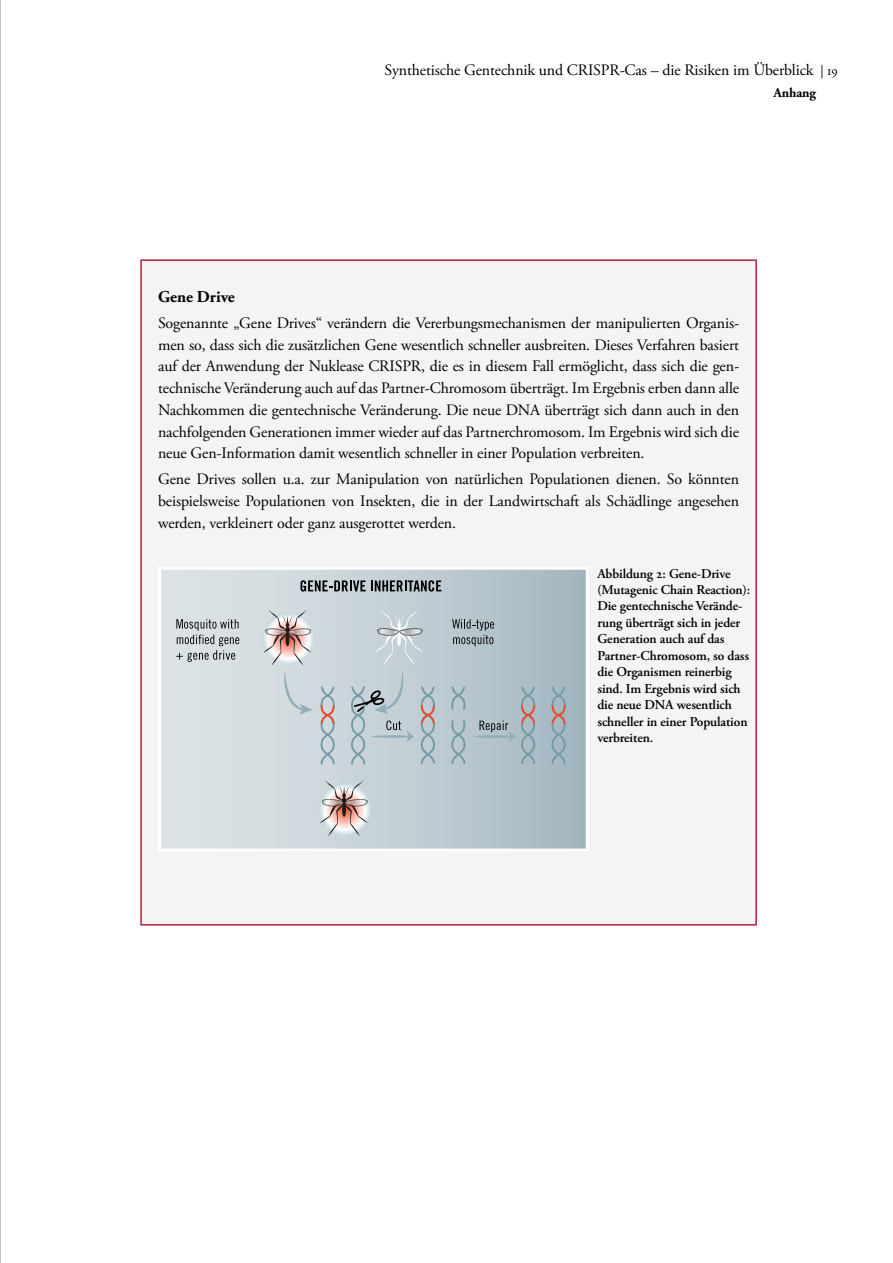
<style>
.page{position:relative;width:893px;height:1263px;background:#fff}
.page>*{position:absolute;margin:0;border:0;box-sizing:border-box;transform-origin:0 0}
.t1{font:700 16.5px "Adobe Garamond Pro";color:#000}
.t2{font:15.9px/21.8px "Adobe Garamond Pro";letter-spacing:-.01em;color:#000;text-align:justify}
.t3{font:600 13.5px/16.5px "Adobe Garamond Pro";letter-spacing:-.01em;color:#000}
.t4{font:700 13.5px "Adobe Garamond Pro";letter-spacing:-.01em;color:#000}
.s1{font-size:13.5px}
</style>
<div class="page">
<hr style="left:0;top:0;width:1px;height:1263px;background:#878787">
<div style="left:141px;top:260px;width:615px;height:665px;background:#f4f4f4"></div>
<hr style="left:140px;top:259px;width:617px;height:2px;background:#b71e3f">
<hr style="left:140px;top:261px;width:2px;height:663px;background:#b71e3f">
<hr style="left:755px;top:261px;width:2px;height:663px;background:#b71e3f">
<hr style="left:140px;top:924px;width:617px;height:1px;background:#b71e3f">
<div style="left:160px;top:568px;width:427px;height:282px;background:linear-gradient(to right,#e3e8ea,#a6b8c2)"></div>
<svg style="left:375px;top:609px;width:47px;height:56px;background:#c5d0d5"></svg>
<svg style="left:450px;top:718px;width:16px;height:48px"></svg>
<svg style="left:450px;top:685px;width:16px;height:27px"></svg>
<svg style="left:420px;top:685px;width:16px;height:81px"></svg>
<svg style="left:550px;top:685px;width:17px;height:115px;background:#a1afb7"></svg>
<svg style="left:176px;top:619px;width:63px;height:43px;background:#b3b9bb"></svg>
<svg style="left:452px;top:619px;width:42px;height:27px"></svg>
<svg style="left:300px;top:580px;width:141px;height:12px;background:#6e7477"></svg>
<svg style="left:472px;top:685px;width:64px;height:81px;background:#abb9c1"></svg>
<svg style="left:264px;top:609px;width:49px;height:106px;background:#ceccce"></svg>
<svg style="left:320px;top:671px;width:94px;height:165px;background:#c1c9cd"></svg>
<div style="left:158px;top:567px;width:431px;height:284px;border:3px solid #fff"></div>
<p class="t2" style="left:385px;top:60px;width:455px">Synthetische Gentechnik und CRISPR-Cas – die Risiken im Überblick <span class="s1">| 19</span></p>
<p class="t4" style="left:773px;top:85px;width:44px">Anhang</p>
<p class="t1" style="left:158px;top:287px;width:78px">Gene Drive</p>
<p class="t2" style="left:158px;top:312px;width:583px">Sogenannte „Gene Drives“ verändern die Vererbungsmechanismen der manipulierten Organis&shy;men so, dass sich die zusätzlichen Gene wesentlich schneller ausbreiten. Dieses Verfahren basiert auf der Anwendung der Nuklease CRISPR, die es in diesem Fall ermöglicht, dass sich die gen&shy;technische Veränderung auch auf das Partner-Chromosom überträgt. Im Ergebnis erben dann alle Nachkommen die gentechnische Veränderung. Die neue DNA überträgt sich dann auch in den nachfolgenden Generationen immer wieder auf das Partnerchromosom. Im Ergebnis wird sich die neue Gen-Information damit wesentlich schneller in einer Population verbreiten.</p>
<p class="t2" style="left:158px;top:469px;width:583px">Gene Drives sollen u.a. zur Manipulation von natürlichen Populationen dienen. So könnten beispielsweise Populationen von Insekten, die in der Landwirtschaft als Schädlinge angesehen werden, verkleinert oder ganz ausgerottet werden.</p>
<p class="t3" style="left:597px;top:565px;width:154px">Abbildung 2: Gene-Drive (Mutagenic Chain Reaction):<br>Die gentechnische Verände&shy;rung überträgt sich in jeder<br>Generation auch auf das<br>Partner-Chromosom, so dass die Organismen reinerbig sind. Im Ergebnis wird sich die neue DNA wesentlich schneller in einer Population verbreiten.</p>
</div>
